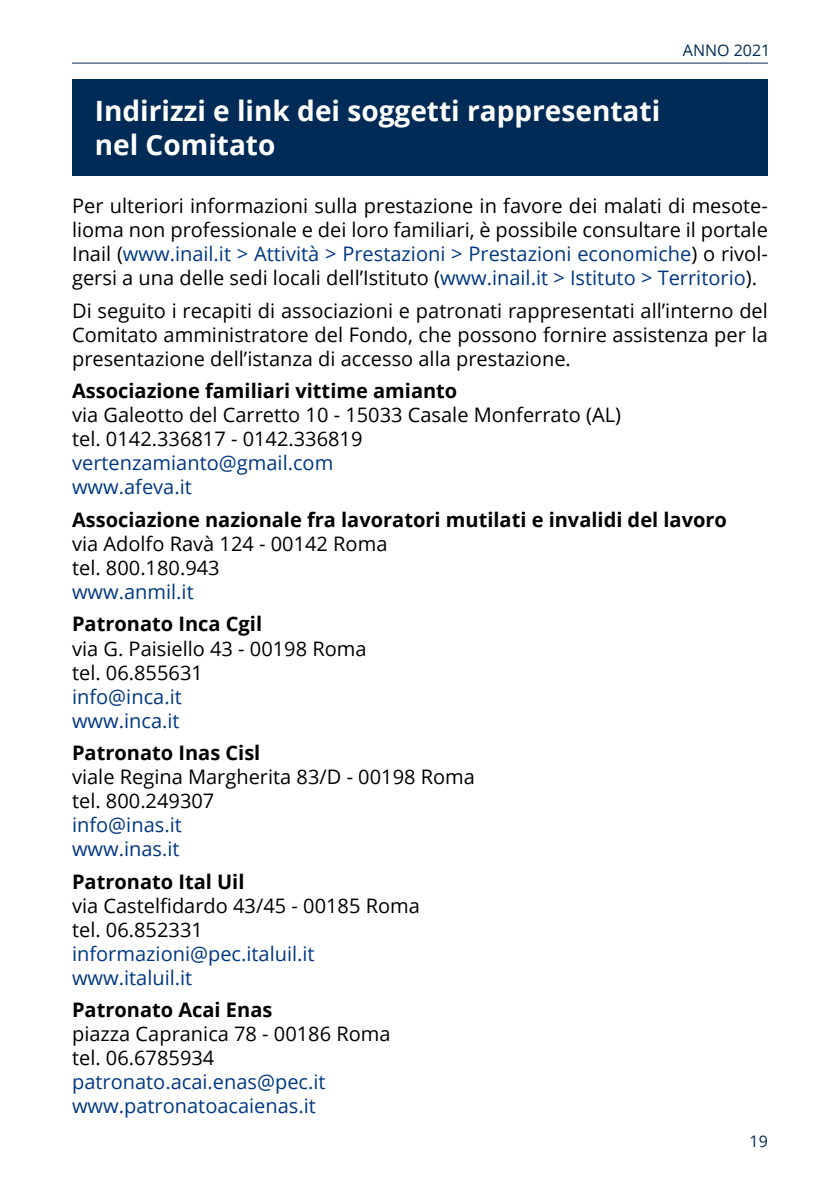
<style>
.page{position:relative;width:840px;height:1191px;background:#fff}
.page>*{position:absolute;margin:0;border:0;box-sizing:border-box;transform-origin:0 0}
.t1{font:700 28px/33.6px "Open Sans";color:#fff}
.t2{font:20px/24px "Open Sans";color:#000}
.t3{font:20px/24px "Open Sans";color:#003882}
.t4{font:700 20px "Open Sans";color:#000}
.t5{font:16px "Open Sans";color:#002b56}
.s1{color:#003882}
</style>
<div class="page">
<hr style="left:72px;top:63px;width:695px;height:1px;background:#002b56">
<div style="left:72px;top:79px;width:695px;height:96px;background:#002b56"></div>
<h1 class="t1" style="left:95px;top:94px;width:566px">Indirizzi e link dei soggetti rappresentati nel Comitato</h1>
<p class="t5" style="left:682px;top:40px;width:89px">ANNO 2021</p>
<p class="t2" style="left:72px;top:193px;width:697px;text-align:justify">Per ulteriori informazioni sulla prestazione in favore dei malati di mesote&shy;lioma non professionale e dei loro familiari, è possibile consultare il portale Inail (<span class="s1">www.inail.it &gt; Attività &gt; Prestazioni &gt; Prestazioni economiche</span>) o rivol&shy;gersi a una delle sedi locali dell’Istituto (<span class="s1">www.inail.it &gt; Istituto &gt; Territorio</span>).</p>
<p class="t2" style="left:72px;top:298px;width:697px;text-align:justify">Di seguito i recapiti di associazioni e patronati rappresentati all’interno del Comitato amministratore del Fondo, che possono fornire assistenza per la presentazione dell’istanza di accesso alla prestazione.</p>
<p class="t4" style="left:72px;top:377px;width:386px">Associazione familiari vittime amianto</p>
<p class="t2" style="left:72px;top:402px;width:550px">via Galeotto del Carretto 10 - 15033 Casale Monferrato (AL) tel. 0142.336817 - 0142.336819</p>
<p class="t3" style="left:72px;top:450px;width:262px">vertenzamianto@gmail.com www.afeva.it</p>
<p class="t4" style="left:72px;top:505px;width:656px">Associazione nazionale fra lavoratori mutilati e invalidi del lavoro</p>
<p class="t2" style="left:72px;top:531px;width:317px">via Adolfo Ravà 124 - 00142 Roma tel. 800.180.943</p>
<p class="t3" style="left:72px;top:579px;width:123px">www.anmil.it</p>
<p class="t4" style="left:72px;top:610px;width:191px">Patronato Inca Cgil</p>
<p class="t2" style="left:72px;top:635px;width:296px">via G. Paisiello 43 - 00198 Roma tel. 06.855631</p>
<p class="t3" style="left:72px;top:683px;width:111px">info@inca.it www.inca.it</p>
<p class="t4" style="left:72px;top:738px;width:190px">Patronato Inas Cisl</p>
<p class="t2" style="left:72px;top:764px;width:404px">viale Regina Margherita 83/D - 00198 Roma tel. 800.249307</p>
<p class="t3" style="left:72px;top:812px;width:111px">info@inas.it www.inas.it</p>
<p class="t4" style="left:72px;top:867px;width:174px">Patronato Ital Uil</p>
<p class="t2" style="left:72px;top:892px;width:349px">via Castelfidardo 43/45 - 00185 Roma tel. 06.852331</p>
<p class="t3" style="left:72px;top:940px;width:244px">informazioni@pec.italuil.it www.italuil.it</p>
<p class="t4" style="left:72px;top:995px;width:202px">Patronato Acai Enas</p>
<p class="t2" style="left:72px;top:1021px;width:320px">piazza Capranica 78 - 00186 Roma tel. 06.6785934</p>
<p class="t3" style="left:72px;top:1069px;width:255px">patronato.acai.enas@pec.it www.patronatoacaienas.it</p>
<p class="t5" style="left:749px;top:1130px;width:20px">19</p>
</div>
